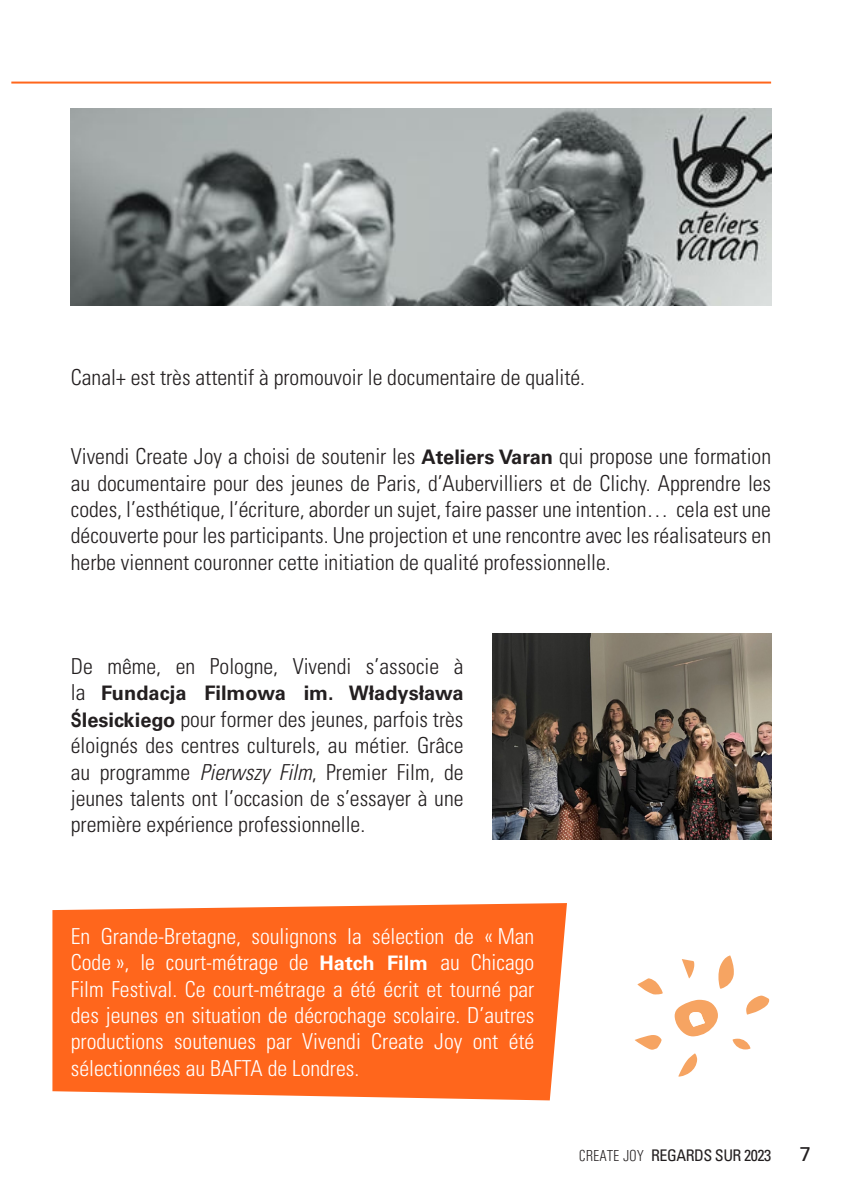
<style>
.page{position:relative;width:842px;height:1191px;background:#fff}
.page>*{position:absolute;margin:0;border:0;box-sizing:border-box;transform-origin:0 0}
.t1{font:300 condensed 22px/26.4px "Univers LT Std";color:#231f20;text-align:justify}
.t2{font:300 condensed 22px/26.4px "Univers LT Std";color:#fff;text-align:justify}
.t3{font:700 20px "Univers LT Std";color:#231f20}
.t4{font:20px "Univers LT Std";color:#231f20}
.t5{font:condensed 16px "Univers LT Std";letter-spacing:-.03em;color:#231f20}
.s1{font-weight:700;font-stretch:normal;font-size:20px}
.s2{font-weight:300;font-stretch:condensed;font-size:22px}
.s3{font-family:"Arial Narrow";font-weight:700;font-stretch:normal;font-size:20px}
.s4{font-style:italic}
.s5{font-family:"Univers";font-weight:300}
</style>
<div class="page">
<hr style="left:11px;top:82px;width:760px;height:2px;background:#ff661c">
<div style="left:52px;top:903px;width:515px;height:197px;background:#ff661c"></div>
<svg style="left:635px;top:955px;width:135px;height:122px"></svg>
<img style="left:492px;top:633px;width:279px;height:206px">
<img style="left:71px;top:108px;width:700px;height:197px">
<p class="t1" style="left:71px;top:364px;width:516px">Canal+ est très attentif à promouvoir le documentaire de qualité.</p>
<p class="t1" style="left:71px;top:443px;width:702px">Vivendi Create Joy a choisi de soutenir les <span class="s1">Ateliers Varan</span> qui propose une formation au documentaire pour des jeunes de Paris, d’Aubervilliers et de Clichy. Apprendre les codes, l’esthétique, l’écriture, aborder un sujet, faire passer une intention… cela est une découverte pour les participants. Une projection et une rencontre avec les réalisateurs en herbe viennent couronner cette initiation de qualité professionnelle.</p>
<p class="t1" style="left:71px;top:653px;width:394px">De même, en Pologne, Vivendi s’associe à</p>
<p class="t3" style="left:71px;top:681px;width:394px"><span class="s2">la</span> Fundacja Filmowa im. Władysława</p>
<p class="t1" style="left:71px;top:706px;width:394px"><span class="s3">Ś</span><span class="s1">lesickiego</span> pour former des jeunes, parfois très éloignés des centres culturels, au métier. Grâce au programme <span class="s4">Pierwszy Film</span>, Premier Film, de jeunes talents ont l’occasion de s’essayer à une première expérience professionnelle.</p>
<p class="t2" style="left:71px;top:922px;width:465px">En Grande-Bretagne, soulignons la sélection de « Man Code », le court-métrage de <span class="s1">Hatch Film</span> au Chicago Film Festival. Ce court-métrage a été écrit et tourné par des jeunes en situation de décrochage scolaire. D’autres productions soutenues par Vivendi Create Joy ont été sélectionnées au BAFTA de Londres.</p>
<p class="t5" style="left:579px;top:1145px;width:194px"><span class="s5">CREATE JOY</span> REGARDS SUR 2023</p>
<p class="t4" style="left:800px;top:1142px;width:13px">7</p>
</div>
